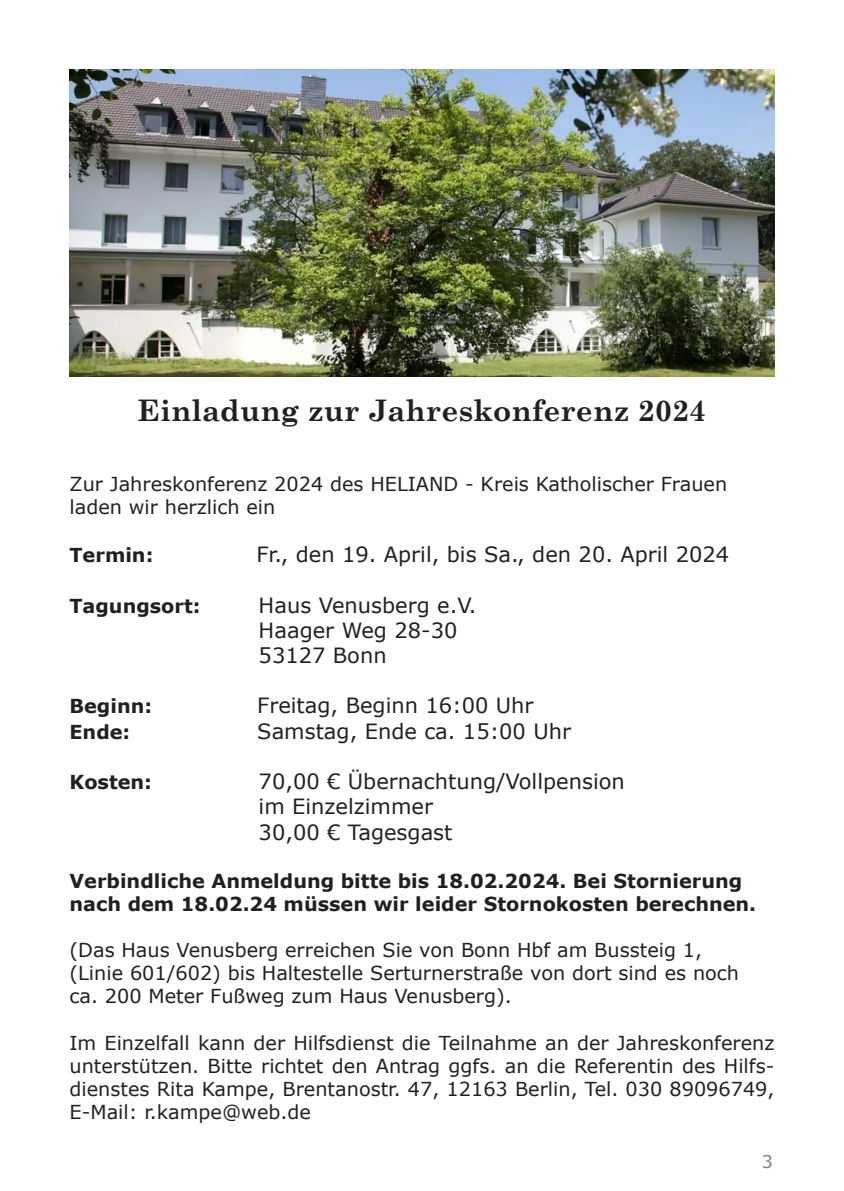
<style>
.page{position:relative;width:844px;height:1191px;background:#fff}
.page>*{position:absolute;margin:0;border:0;box-sizing:border-box;transform-origin:0 0}
.t1{font:700 29.75px "Century Schoolbook";color:#231f20}
.t2{font:21px "Verdana";color:#231f20}
.t3{font:19.25px/23.1px "Verdana";color:#231f20;text-align:justify}
.t4{font:700 19.25px/23.1px "Verdana";color:#231f20}
.t5{font:17.5px "Verdana";color:#808285}
</style>
<div class="page">
<img style="left:70px;top:69px;width:704px;height:308px">
<p class="t1" style="left:137px;top:393px;width:570px">Einladung zur Jahreskonferenz 2024</p>
<p class="t3" style="left:69px;top:472px;width:659px">Zur Jahreskonferenz 2024 des HELIAND - Kreis Katholischer Frauen</p>
<p class="t3" style="left:69px;top:495px;width:207px">laden wir herzlich ein</p>
<p class="t4" style="left:69px;top:543px;width:85px">Termin:</p>
<p class="t2" style="left:256px;top:541px;width:474px">Fr., den 19. April, bis Sa., den 20. April 2024</p>
<p class="t4" style="left:69px;top:593px;width:133px">Tagungsort:</p>
<p class="t2" style="left:258px;top:591px;width:219px">Haus Venusberg e.V.</p>
<p class="t2" style="left:258px;top:617px;width:200px">Haager Weg 28-30</p>
<p class="t2" style="left:258px;top:642px;width:129px">53127 Bonn</p>
<p class="t4" style="left:69px;top:694px;width:84px">Beginn:</p>
<p class="t2" style="left:257px;top:692px;width:278px">Freitag, Beginn 16:00 Uhr</p>
<p class="t4" style="left:69px;top:719px;width:62px">Ende:</p>
<p class="t2" style="left:257px;top:717px;width:315px">Samstag, Ende ca. 15:00 Uhr</p>
<p class="t4" style="left:69px;top:770px;width:84px">Kosten:</p>
<p class="t2" style="left:258px;top:768px;width:367px">70,00 € Übernachtung/Vollpension</p>
<p class="t2" style="left:258px;top:793px;width:176px">im Einzelzimmer</p>
<p class="t2" style="left:258px;top:818px;width:195px">30,00 € Tagesgast</p>
<p class="t4" style="left:69px;top:869px;width:688px">Verbindliche Anmeldung bitte bis 18.02.2024. Bei Stornierung nach dem 18.02.24 müssen wir leider Stornokosten berechnen.</p>
<p class="t3" style="left:69px;top:939px;width:634px">(Das Haus Venusberg erreichen Sie von Bonn Hbf am Bussteig 1,</p>
<p class="t3" style="left:69px;top:962px;width:671px">(Linie 601/602) bis Haltestelle Serturnerstraße von dort sind es noch</p>
<p class="t3" style="left:69px;top:985px;width:444px">ca. 200 Meter Fußweg zum Haus Venusberg).</p>
<p class="t3" style="left:69px;top:1031px;width:706px">Im Einzelfall kann der Hilfsdienst die Teilnahme an der Jahreskonferenz unterstützen. Bitte richtet den Antrag ggfs. an die Referentin des Hilfs&shy;dienstes Rita Kampe, Brentanostr. 47, 12163 Berlin, Tel. 030 89096749, E-Mail: r.kampe@web.de</p>
<p class="t5" style="left:761px;top:1150px;width:13px">3</p>
</div>
